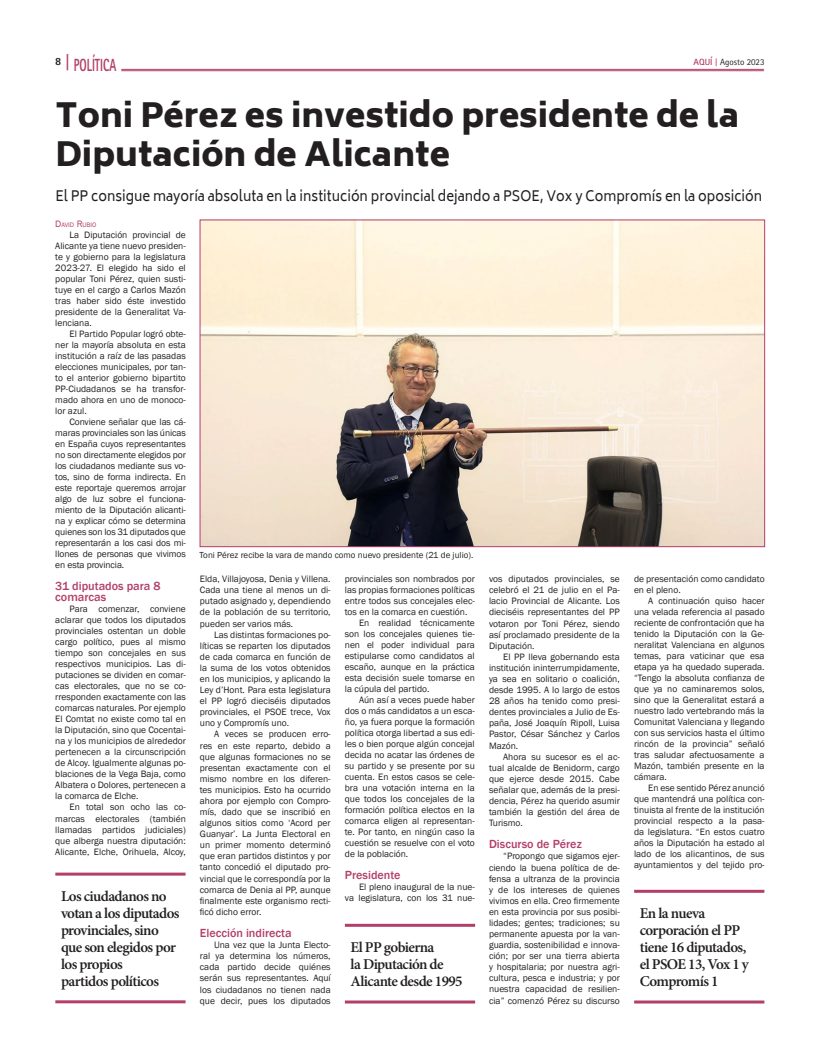
<style>
.page{position:relative;width:820px;height:1049px;background:#fff}
.page>*{position:absolute;margin:0;border:0;box-sizing:border-box;transform-origin:0 0}
.t1{font:900 33px/39.6px "Biryani";color:#231f20}
.t2{font:800 17.6px "Rotis Sans Serif Std";color:#b23f6a;scale:.64 1}
.t3{font:600 15px/17px "Minion Pro";letter-spacing:-.04em;color:#231f20}
.t4{font:14px "Biryani";color:#231f20;scale:.94 1}
.t5{font:500 12.1px/11px "Franklin Gothic";color:#b23f6a}
.t6{font:800 11px "Rotis Sans Serif Std";color:#231f20}
.t7{font:9.5px/11px "Franklin Gothic";color:#231f20;text-align:justify}
.t8{font:9px "Franklin Gothic";color:#231f20}
.t9{font:9px "Rotis Sans Serif Std";color:#231f20}
.t10{font:6.7px "Franklin Gothic";color:#b23f6a}
.s1{font-size:18.2px}
.s2{font-weight:700;color:#b23f6a}
.s3{font-family:"Rotis Serif Std";font-weight:700;color:#b23f6a}
.s4{font-size:9.5px}
</style>
<div class="page">
<img style="left:201px;top:221px;width:561px;height:324px">
<hr style="left:55px;top:872px;width:130px;height:3px;background:#b23f6a">
<hr style="left:55px;top:1000px;width:130px;height:3px;background:#b23f6a">
<hr style="left:345px;top:924px;width:130px;height:3px;background:#b23f6a">
<hr style="left:345px;top:1000px;width:130px;height:3px;background:#b23f6a">
<hr style="left:634px;top:890px;width:130px;height:3px;background:#b23f6a">
<hr style="left:634px;top:1000px;width:130px;height:3px;background:#b23f6a">
<hr style="left:121px;top:69px;width:642px;height:1px;background:#b23f6a">
<hr style="left:121px;top:71px;width:642px;height:1px;background:#b23f6a">
<h2 class="t2" style="left:66px;top:54px;width:81px"><span class="s1">|</span> POLÍTICA</h2>
<p class="t6" style="left:55px;top:54px;width:8px">8</p>
<p class="t9" style="left:693px;top:57px;width:72px"><span class="s2">AQUÍ</span> <span class="s3">|</span> Agosto 2023</p>
<h1 class="t1" style="left:55px;top:96px;width:685px">Toni Pérez es investido presidente de la<br>Diputación de Alicante</h1>
<h3 class="t4" style="left:55px;top:188px;width:753px">El PP consigue mayoría absoluta en la institución provincial dejando a PSOE, Vox y Compromís en la oposición</h3>
<p class="t10" style="left:55px;top:221px;width:43px"><span class="s4">D</span>AVID <span class="s4">R</span>UBIO</p>
<p class="t7" style="left:55px;top:229px;width:132px;text-indent:14px">La Diputación provincial de Alicante ya tiene nuevo presiden&shy;te y gobierno para la legislatura 2023-27. El elegido ha sido el popular Toni Pérez, quien susti&shy;tuye en el cargo a Carlos Mazón tras haber sido éste investido presidente de la Generalitat Va&shy;lenciana.</p>
<p class="t7" style="left:55px;top:329px;width:132px;text-indent:14px">El Partido Popular logró obte&shy;ner la mayoría absoluta en esta institución a raíz de las pasadas elecciones municipales, por tan&shy;to el anterior gobierno bipartito PP-Ciudadanos se ha transfor&shy;mado ahora en uno de monoco&shy;lor azul.</p>
<p class="t7" style="left:55px;top:417px;width:132px;text-indent:14px">Conviene señalar que las cá&shy;maras provinciales son las únicas en España cuyos representantes no son directamente elegidos por los ciudadanos mediante sus vo&shy;tos, sino de forma indirecta. En este reportaje queremos arrojar algo de luz sobre el funciona&shy;miento de la Diputación alicanti&shy;na y explicar cómo se determina quienes son los 31 diputados que representarán a los casi dos mi&shy;llones de personas que vivimos en esta provincia.</p>
<p class="t5" style="left:55px;top:581px;width:107px">31 diputados para 8 comarcas</p>
<p class="t7" style="left:55px;top:604px;width:132px;text-indent:14px">Para comenzar, conviene aclarar que todos los diputados provinciales ostentan un doble cargo político, pues al mismo tiempo son concejales en sus respectivos municipios. Las di&shy;putaciones se dividen en comar&shy;cas electorales, que no se co&shy;rresponden exactamente con las comarcas naturales. Por ejemplo El Comtat no existe como tal en la Diputación, sino que Cocentai&shy;na y los municipios de alrededor pertenecen a la circunscripción de Alcoy. Igualmente algunas po&shy;blaciones de la Vega Baja, como Albatera o Dolores, pertenecen a la comarca de Elche.</p>
<p class="t7" style="left:55px;top:802px;width:132px;text-indent:14px">En total son ocho las co&shy;marcas electorales (también llamadas partidos judiciales) que alberga nuestra diputación:<br>Alicante, Elche, Orihuela, Alcoy,</p>
<h3 class="t3" style="left:61px;top:888px;width:120px">Los ciudadanos no votan a los diputados provinciales, sino que son elegidos por los propios<br>partidos políticos</h3>
<p class="t8" style="left:199px;top:549px;width:275px">Toni Pérez recibe la vara de mando como nuevo presidente (21 de julio).</p>
<p class="t7" style="left:200px;top:574px;width:132px">Elda, Villajoyosa, Denia y Villena.<br>Cada una tiene al menos un di&shy;putado asignado y, dependiendo de la población de su territorio, pueden ser varios más.</p>
<p class="t7" style="left:200px;top:629px;width:132px;text-indent:14px">Las distintas formaciones po&shy;líticas se reparten los diputados de cada comarca en función de la suma de los votos obtenidos en los municipios, y aplicando la Ley d’Hont. Para esta legislatura el PP logró dieciséis diputados provinciales, el PSOE trece, Vox uno y Compromís uno.</p>
<p class="t7" style="left:200px;top:729px;width:132px;text-indent:14px">A veces se producen erro&shy;res en este reparto, debido a que algunas formaciones no se presentan exactamente con el mismo nombre en los diferen&shy;tes municipios. Esto ha ocurrido ahora por ejemplo con Compro&shy;mís, dado que se inscribió en algunos sitios como ‘Acord per Guanyar’. La Junta Electoral en un primer momento determinó que eran partidos distintos y por tanto concedió el diputado pro&shy;vincial que le correspondía por la comarca de Denia al PP, aunque finalmente este organismo recti&shy;ficó dicho error.</p>
<p class="t5" style="left:200px;top:928px;width:93px">Elección indirecta</p>
<p class="t7" style="left:200px;top:940px;width:132px;text-indent:14px">Una vez que la Junta Electo&shy;ral ya determina los números, cada partido decide quiénes serán sus representantes. Aquí los ciudadanos no tienen nada que decir, pues los diputados</p>
<p class="t7" style="left:345px;top:574px;width:131px">provinciales son nombrados por</p>
<p class="t7" style="left:345px;top:585px;width:131px">las propias formaciones políticas</p>
<p class="t7" style="left:345px;top:596px;width:131px">entre todos sus concejales elec-</p>
<p class="t7" style="left:345px;top:607px;width:124px">tos en la comarca en cuestión.</p>
<p class="t7" style="left:359px;top:618px;width:117px">En realidad técnicamente</p>
<p class="t7" style="left:345px;top:629px;width:131px">son los concejales quienes tie-</p>
<p class="t7" style="left:345px;top:640px;width:131px">nen el poder individual para</p>
<p class="t7" style="left:345px;top:651px;width:131px">estipularse como candidatos al</p>
<p class="t7" style="left:345px;top:662px;width:131px">escaño, aunque en la práctica</p>
<p class="t7" style="left:345px;top:673px;width:131px">esta decisión suele tomarse en</p>
<p class="t7" style="left:345px;top:684px;width:86px">la cúpula del partido.</p>
<p class="t7" style="left:359px;top:695px;width:117px">Aún así a veces puede haber</p>
<p class="t7" style="left:345px;top:706px;width:131px">dos o más candidatos a un esca-</p>
<p class="t7" style="left:345px;top:717px;width:131px">ño, ya fuera porque la formación</p>
<p class="t7" style="left:345px;top:728px;width:131px">política otorga libertad a sus edi-</p>
<p class="t7" style="left:345px;top:739px;width:131px">les o bien porque algún concejal</p>
<p class="t7" style="left:345px;top:750px;width:131px">decida no acatar las órdenes de</p>
<p class="t7" style="left:345px;top:761px;width:131px">su partido y se presente por su</p>
<p class="t7" style="left:345px;top:772px;width:131px">cuenta. En estos casos se cele-</p>
<p class="t7" style="left:345px;top:783px;width:131px">bra una votación interna en la</p>
<p class="t7" style="left:345px;top:794px;width:131px">que todos los concejales de la</p>
<p class="t7" style="left:345px;top:805px;width:131px">formación política electos en la</p>
<p class="t7" style="left:345px;top:816px;width:131px">comarca eligen al representan-</p>
<p class="t7" style="left:345px;top:827px;width:131px">te. Por tanto, en ningún caso la</p>
<p class="t7" style="left:345px;top:838px;width:131px">cuestión se resuelve con el voto</p>
<p class="t7" style="left:345px;top:849px;width:65px">de la población.</p>
<p class="t5" style="left:345px;top:870px;width:57px">Presidente</p>
<p class="t7" style="left:345px;top:882px;width:131px;text-align:right">El pleno inaugural de la nue-<br>va legislatura, con los 31 nue-</p>
<h3 class="t3" style="left:350px;top:939px;width:114px">El PP gobierna<br>la Diputación de<br>Alicante desde 1995</h3>
<p class="t7" style="left:489px;top:574px;width:132px">vos diputados provinciales, se celebró el 21 de julio en el Pa&shy;lacio Provincial de Alicante. Los dieciséis representantes del PP votaron por Toni Pérez, siendo así proclamado presidente de la Diputación.</p>
<p class="t7" style="left:489px;top:651px;width:132px;text-indent:14px">El PP lleva gobernando esta institución ininterrumpidamente, ya sea en solitario o coalición, desde 1995. A lo largo de estos 28 años ha tenido como presi&shy;dentes provinciales a Julio de Es&shy;paña, José Joaquín Ripoll, Luisa Pastor, César Sánchez y Carlos Mazón.</p>
<p class="t7" style="left:489px;top:751px;width:132px;text-indent:14px">Ahora su sucesor es el ac&shy;tual alcalde de Benidorm, cargo que ejerce desde 2015. Cabe señalar que, además de la presi&shy;dencia, Pérez ha querido asumir también la gestión del área de Turismo.</p>
<p class="t5" style="left:489px;top:839px;width:94px">Discurso de Pérez</p>
<p class="t7" style="left:489px;top:851px;width:132px;text-indent:14px">“Propongo que sigamos ejer&shy;ciendo la buena política de de&shy;fensa a ultranza de la provincia y de los intereses de quienes vivimos en ella. Creo firmemente en esta provincia por sus posibi&shy;lidades; gentes; tradiciones; su permanente apuesta por la van&shy;guardia, sostenibilidad e innova&shy;ción; por ser una tierra abierta y hospitalaria; por nuestra agri&shy;cultura, pesca e industria; y por nuestra capacidad de resilien&shy;cia” comenzó Pérez su discurso</p>
<p class="t7" style="left:633px;top:574px;width:132px">de presentación como candidato en el pleno.</p>
<p class="t7" style="left:633px;top:596px;width:132px;text-indent:14px">A continuación quiso hacer una velada referencia al pasado reciente de confrontación que ha tenido la Diputación con la Ge&shy;neralitat Valenciana en algunos temas, para vaticinar que esa etapa ya ha quedado superada. “Tengo la absoluta confianza de que ya no caminaremos solos, sino que la Generalitat estará a nuestro lado vertebrando más la Comunitat Valenciana y llegando con sus servicios hasta el último rincón de la provincia” señaló tras saludar afectuosamente a Mazón, también presente en la cámara.</p>
<p class="t7" style="left:633px;top:783px;width:132px;text-indent:14px">En ese sentido Pérez anunció que mantendrá una política con&shy;tinuista al frente de la institución provincial respecto a la pasa&shy;da legislatura. “En estos cuatro años la Diputación ha estado al lado de los alicantinos, de sus ayuntamientos y del tejido pro-</p>
<h3 class="t3" style="left:639px;top:905px;width:110px">En la nueva corporación el PP tiene 16 diputados, el PSOE 13, Vox 1 y<br>Compromís 1</h3>
</div>
